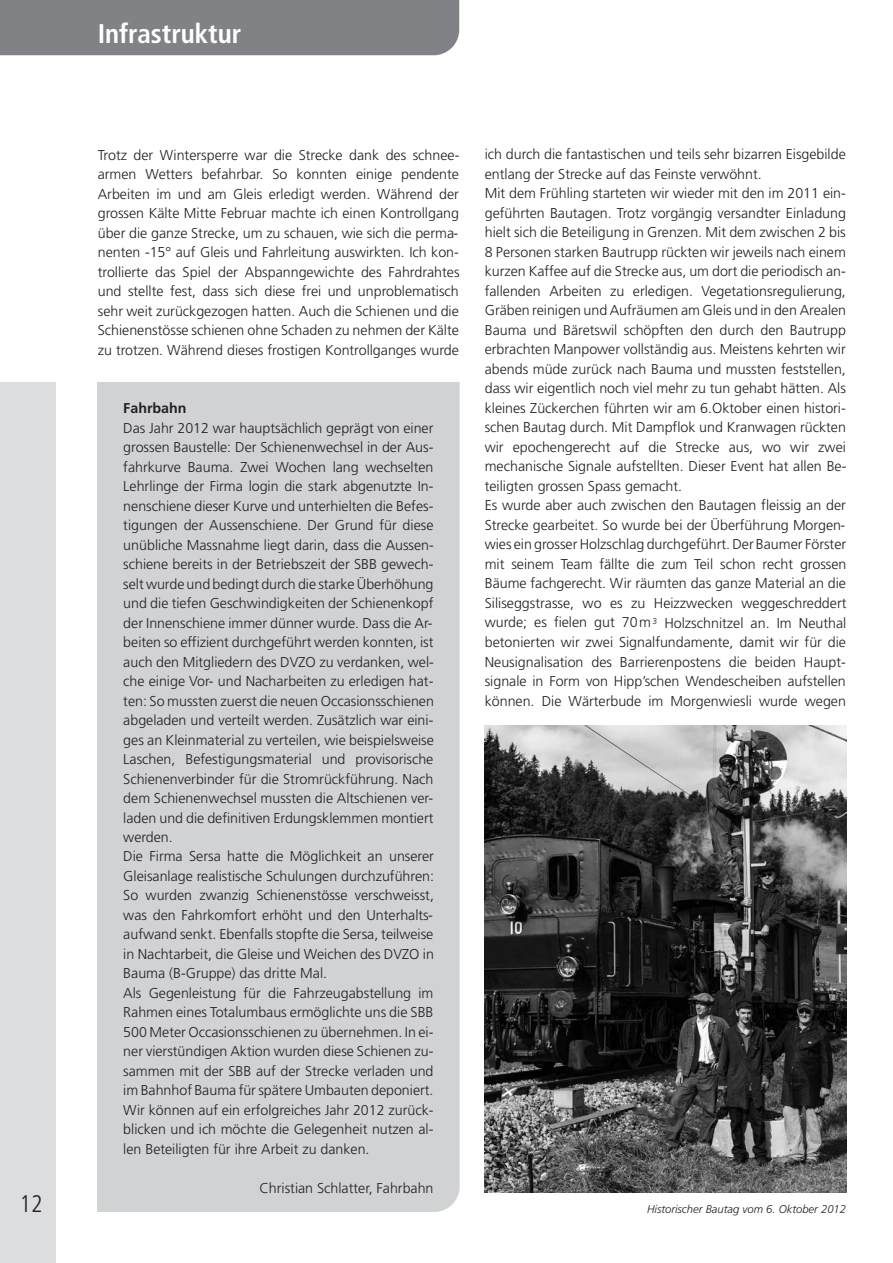
<style>
.page{position:relative;width:893px;height:1263px;background:#fff}
.page>*{position:absolute;margin:0;border:0;box-sizing:border-box;transform-origin:0 0}
.t1{font:700 condensed 27px "Frutiger";color:#fff}
.t2{font:300 condensed 24px "Frutiger";color:#231f20}
.t3{font:300 14.25px/19.5px "Frutiger";color:#231f20}
.t4{font:700 14.25px "Frutiger";color:#231f20}
.t5{font:italic 300 11.25px "Frutiger";color:#231f20}
</style>
<div class="page">
<div style="left:0;top:383px;width:55px;height:880px;background:#dcdddf"></div>
<div style="left:0;top:0;width:459px;height:55px;background:#808285"></div>
<div style="left:98px;top:383px;width:361px;height:829px;background:#d1d2d4"></div>
<img style="left:485px;top:725px;width:361px;height:468px">
<h2 class="t2" style="left:20px;top:1189px;width:25px">12</h2>
<h1 class="t1" style="left:98px;top:17px;width:145px">Infrastruktur</h1>
<p class="t3" style="left:98px;top:145px;width:363px;text-align:justify">Trotz der Wintersperre war die Strecke dank des schnee&shy;armen Wetters befahrbar. So konnten einige pendente Arbeiten im und am Gleis erledigt werden. Während der grossen Kälte Mitte Februar machte ich einen Kontrollgang über die ganze Strecke, um zu schauen, wie sich die perma&shy;nenten -15° auf Gleis und Fahrleitung auswirkten. Ich kon&shy;trollierte das Spiel der Abspanngewichte des Fahrdrahtes und stellte fest, dass sich diese frei und unproblematisch sehr weit zurückgezogen hatten. Auch die Schienen und die Schienenstösse schienen ohne Schaden zu nehmen der Kälte zu trotzen. Während dieses frostigen Kontrollganges wurde</p>
<p class="t3" style="left:485px;top:145px;width:363px">ich durch die fantastischen und teils sehr bizarren Eisgebilde entlang der Strecke auf das Feinste verwöhnt.<br>Mit dem Frühling starteten wir wieder mit den im 2011 ein&shy;geführten Bautagen. Trotz vorgängig versandter Einladung hielt sich die Beteiligung in Grenzen. Mit dem zwischen 2 bis 8 Personen starken Bautrupp rückten wir jeweils nach einem kurzen Kaffee auf die Strecke aus, um dort die periodisch an&shy;fallenden Arbeiten zu erledigen. Vegetationsregulierung, Gräben reinigen und Aufräumen am Gleis und in den Arealen Bauma und Bäretswil schöpften den durch den Bautrupp erbrachten Manpower vollständig aus. Meistens kehrten wir abends müde zurück nach Bauma und mussten feststellen, dass wir eigentlich noch viel mehr zu tun gehabt hätten. Als kleines Zückerchen führten wir am 6.Oktober einen histori&shy;schen Bautag durch. Mit Dampflok und Kranwagen rückten wir epochengerecht auf die Strecke aus, wo wir zwei mechanische Signale aufstellten. Dieser Event hat allen Be&shy;teiligten grossen Spass gemacht.<br>Es wurde aber auch zwischen den Bautagen fleissig an der Strecke gearbeitet. So wurde bei der Überführung Morgen&shy;wies ein grosser Holzschlag durchgeführt. Der Baumer Förster mit seinem Team fällte die zum Teil schon recht grossen Bäume fachgerecht. Wir räumten das ganze Material an die Siliseggstrasse, wo es zu Heizzwecken weggeschreddert wurde; es fielen gut 70m <sup>3</sup> Holzschnitzel an. Im Neuthal betonierten wir zwei Signalfundamente, damit wir für die Neusignalisation des Barrierenpostens die beiden Haupt&shy;signale in Form von Hipp’schen Wendescheiben aufstellen können. Die Wärterbude im Morgenwiesli wurde wegen</p>
<p class="t4" style="left:123px;top:400px;width:65px">Fahrbahn</p>
<p class="t3" style="left:123px;top:418px;width:312px">Das Jahr 2012 war hauptsächlich geprägt von einer grossen Baustelle: Der Schienenwechsel in der Aus&shy;fahrkurve Bauma. Zwei Wochen lang wechselten Lehrlinge der Firma login die stark abgenutzte In&shy;nenschiene dieser Kurve und unterhielten die Befes&shy;tigungen der Aussenschiene. Der Grund für diese unübliche Massnahme liegt darin, dass die Aussen&shy;schiene bereits in der Betriebszeit der SBB gewech&shy;selt wurde und bedingt durch die starke Überhöhung und die tiefen Geschwindigkeiten der Schienenkopf der Innenschiene immer dünner wurde. Dass die Ar&shy;beiten so effizient durchgeführt werden konnten, ist auch den Mitgliedern des DVZO zu verdanken, wel&shy;che einige Vor- und Nacharbeiten zu erledigen hat&shy;ten: So mussten zuerst die neuen Occasionsschienen abgeladen und verteilt werden. Zusätzlich war eini&shy;ges an Kleinmaterial zu verteilen, wie beispielsweise Laschen, Befestigungsmaterial und provisorische Schienenverbinder für die Stromrückführung. Nach dem Schienenwechsel mussten die Altschienen ver&shy;laden und die definitiven Erdungsklemmen montiert werden.<br>Die Firma Sersa hatte die Möglichkeit an unserer Gleisanlage realistische Schulungen durchzuführen:<br>So wurden zwanzig Schienenstösse verschweisst, was den Fahrkomfort erhöht und den Unterhalts&shy;aufwand senkt. Ebenfalls stopfte die Sersa, teilweise in Nachtarbeit, die Gleise und Weichen des DVZO in Bauma (B-Gruppe) das dritte Mal.<br>Als Gegenleistung für die Fahrzeugabstellung im Rahmen eines Totalumbaus ermöglichte uns die SBB 500 Meter Occasionsschienen zu übernehmen. In ei&shy;ner vierstündigen Aktion wurden diese Schienen zu&shy;sammen mit der SBB auf der Strecke verladen und im Bahnhof Bauma für spätere Umbauten deponiert.<br>Wir können auf ein erfolgreiches Jahr 2012 zurück&shy;blicken und ich möchte die Gelegenheit nutzen al&shy;len Beteiligten für ihre Arbeit zu danken.</p>
<p class="t3" style="left:259px;top:1178px;width:176px">Christian Schlatter, Fahrbahn</p>
<p class="t5" style="left:647px;top:1202px;width:200px">Historischer Bautag vom 6. Oktober 2012</p>
</div>
